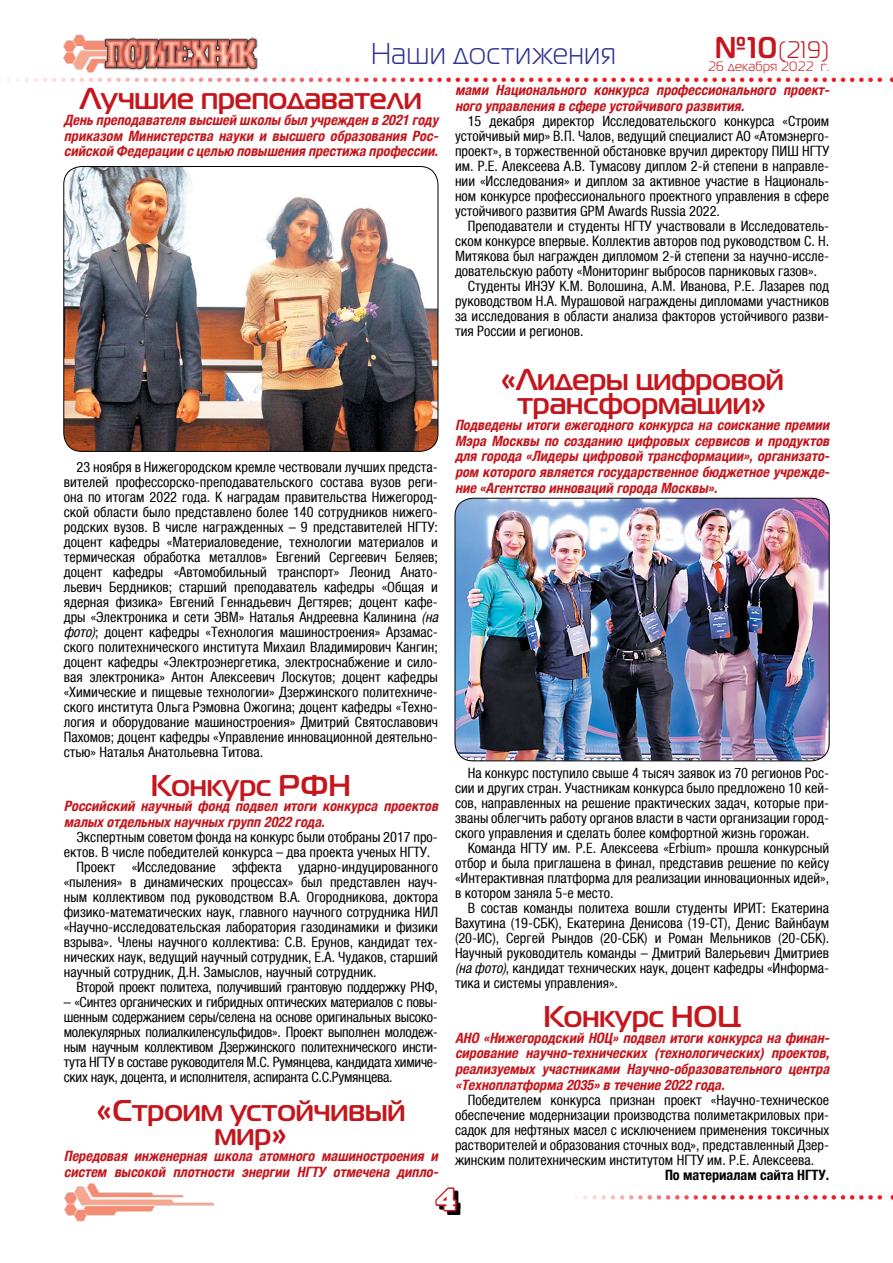
<style>
.page{position:relative;width:893px;height:1263px;background:#fff}
.page>*{position:absolute;margin:0;border:0;box-sizing:border-box;transform-origin:0 0}
.t1{font:700 30px/24px "Magistral C";color:#c4161c;text-align:center}
.t2{font:30px "Magistral C";letter-spacing:.035em;color:#2e3092;scale:.95 1}
.t3{font:30px "Xenia Bold Cyrillic";color:#fff}
.t4{font:24px "Magistral C";color:#c4161c}
.t5{font:condensed 14.25px/15px "Helvetica Neue LTCYR";color:#000;text-align:justify}
.t6{font:italic 700 condensed 14.25px/15.8px "Helvetica Neue LTCYR";color:#c4161c;text-align:justify}
.t7{font:condensed 14.25px "Helvetica Neue LTCYR";letter-spacing:-.02em;color:#000}
.t8{font:700 condensed 14.25px "Helvetica Neue LTCYR";color:#000}
.t9{font:13.5px "Magistral C";letter-spacing:.02em;color:#c4161c}
.s1{font-weight:700;font-size:30px}
.s2{font-style:italic}
</style>
<div class="page">
<img style="left:64px;top:34px;width:36px;height:39px">
<img style="left:100px;top:37px;width:158px;height:34px">
<svg style="left:576px;top:1195px;width:317px;height:4px"></svg>
<img style="left:64px;top:1183px;width:151px;height:39px">
<svg style="left:446px;top:1191px;width:14px;height:24px"></svg>
<svg style="left:435px;top:1187px;width:23px;height:26px"></svg>
<svg style="left:9px;top:78px;width:884px;height:5px"></svg>
<img style="left:64px;top:166px;width:374px;height:285px">
<div style="left:64px;top:166px;width:374px;height:286px;border:1px solid #000;border-radius:18px"></div>
<img style="left:455px;top:498px;width:374px;height:263px">
<div style="left:455px;top:498px;width:374px;height:263px;border:1px solid #000;border-radius:18px"></div>
<h2 class="t4" style="left:715px;top:37px;width:116px"><span class="s1">№10</span>(219)</h2>
<p class="t9" style="left:708px;top:59px;width:123px">26 декабря 2022 г.</p>
<h1 class="t2" style="left:371px;top:38px;width:259px">Наши достижения</h1>
<h1 class="t1" style="left:80px;top:86px;width:343px">Лучшие преподаватели</h1>
<p class="t6" style="left:64px;top:112px;width:379px">День преподавателя высшей школы был учрежден в 2021 году приказом Министерства науки и высшего образования Рос&shy;сийской Федерации с целью повышения престижа профессии.</p>
<p class="t6" style="left:455px;top:83px;width:379px">мами Национального конкурса профессионального проект&shy;ного управления в сфере устойчивого развития.</p>
<p class="t5" style="left:455px;top:114px;width:376px;text-indent:13px">15 декабря директор Исследовательского конкурса «Строим устойчивый мир» В.П. Чалов, ведущий специалист АО «Атомэнерго&shy;проект», в торжественной обстановке вручил директору ПИШ НГТУ им. Р.Е. Алексеева А.В. Тумасову диплом 2-й степени в направле&shy;нии «Исследования» и диплом за активное участие в Националь&shy;ном конкурсе профессионального проектного управления в сфере устойчивого развития GPM Awards Russia 2022.</p>
<p class="t5" style="left:468px;top:219px;width:363px">Преподаватели и студенты НГТУ участвовали в Исследователь-</p>
<p class="t5" style="left:455px;top:234px;width:376px">ском конкурсе впервые. Коллектив авторов под руководством С. Н.</p>
<p class="t5" style="left:455px;top:249px;width:376px">Митякова был награжден дипломом 2-й степени за научно-иссле-</p>
<p class="t5" style="left:455px;top:264px;width:364px">довательскую работу «Мониторинг выбросов парниковых газов».</p>
<p class="t5" style="left:468px;top:279px;width:363px">Студенты ИНЭУ К.М. Волошина, А.М. Иванова, Р.Е. Лазарев под</p>
<p class="t5" style="left:455px;top:294px;width:376px">руководством Н.А. Мурашовой награждены дипломами участников</p>
<p class="t5" style="left:455px;top:309px;width:376px">за исследования в области анализа факторов устойчивого разви-</p>
<p class="t5" style="left:455px;top:324px;width:130px">тия России и регионов.</p>
<h1 class="t1" style="left:500px;top:367px;width:285px">«Лидеры цифровой трансформации»</h1>
<p class="t6" style="left:455px;top:417px;width:379px">Подведены итоги ежегодного конкурса на соискание премии Мэра Москвы по созданию цифровых сервисов и продуктов для города «Лидеры цифровой трансформации», организато&shy;ром которого является государственное бюджетное учрежде&shy;ние «Агентство инноваций города Москвы».</p>
<p class="t5" style="left:64px;top:459px;width:379px;text-align:left;text-indent:13px">23 ноября в Нижегородском кремле чествовали лучших предста&shy;вителей профессорско-преподавательского состава вузов реги&shy;она по итогам 2022 года. К наградам правительства Нижегород&shy;ской области было представлено более 140 сотрудников нижего&shy;родских вузов. В числе награжденных – 9 представителей НГТУ: доцент кафедры «Материаловедение, технологии материалов и термическая обработка металлов» Евгений Сергеевич Беляев; доцент кафедры «Автомобильный транспорт» Леонид Анато&shy;льевич Бердников; старший преподаватель кафедры «Общая и ядерная физика» Евгений Геннадьевич Дегтярев; доцент кафе&shy;дры «Электроника и сети ЭВМ» Наталья Андреевна Калинина <span class="s2">(на фото)</span>; доцент кафедры «Технология машиностроения» Арзамас&shy;ского политехнического института Михаил Владимирович Кангин; доцент кафедры «Электроэнергетика, электроснабжение и сило&shy;вая электроника» Антон Алексеевич Лоскутов; доцент кафедры «Химические и пищевые технологии» Дзержинского политехниче&shy;ского института Ольга Рэмовна Ожогина; доцент кафедры «Техно&shy;логия и оборудование машиностроения» Дмитрий Святославович Пахомов; доцент кафедры «Управление инновационной деятельно&shy;стью» Наталья Анатольевна Титова.</p>
<h1 class="t1" style="left:151px;top:772px;width:201px">Конкурс РФН</h1>
<p class="t6" style="left:64px;top:798px;width:379px">Российский научный фонд подвел итоги конкурса проектов малых отдельных научных групп 2022 года.</p>
<p class="t5" style="left:77px;top:830px;width:363px">Экспертным советом фонда на конкурс были отобраны 2017 про-</p>
<p class="t5" style="left:64px;top:845px;width:368px">ектов. В числе победителей конкурса – два проекта ученых НГТУ.</p>
<p class="t5" style="left:77px;top:860px;width:363px">Проект «Исследование эффекта ударно-индуцированного</p>
<p class="t5" style="left:64px;top:875px;width:376px">«пыления» в динамических процессах» был представлен науч-</p>
<p class="t5" style="left:64px;top:890px;width:376px">ным коллективом под руководством В.А. Огородникова, доктора</p>
<p class="t5" style="left:64px;top:905px;width:376px">физико-математических наук, главного научного сотрудника НИЛ</p>
<p class="t5" style="left:64px;top:920px;width:376px">«Научно-исследовательская лаборатория газодинамики и физики</p>
<p class="t5" style="left:64px;top:935px;width:376px">взрыва». Члены научного коллектива: С.В. Ерунов, кандидат тех-</p>
<p class="t5" style="left:64px;top:950px;width:376px">нических наук, ведущий научный сотрудник, Е.А. Чудаков, старший</p>
<p class="t5" style="left:64px;top:965px;width:314px">научный сотрудник, Д.Н. Замыслов, научный сотрудник.</p>
<p class="t7" style="left:77px;top:979px;width:363px">Второй проект политеха, получивший грантовую поддержку РНФ,</p>
<p class="t5" style="left:64px;top:995px;width:376px">– «Синтез органических и гибридных оптических материалов с повы&shy;шенным содержанием серы/селена на основе оригинальных высоко&shy;молекулярных полиалкиленсульфидов». Проект выполнен молодеж&shy;ным научным коллективом Дзержинского политехнического инсти&shy;тута НГТУ в составе руководителя М.С. Румянцева, кандидата химиче&shy;ских наук, доцента, и исполнителя, аспиранта С.С.Румянцева.</p>
<h1 class="t1" style="left:96px;top:1098px;width:311px">«Строим устойчивый мир»</h1>
<p class="t6" style="left:64px;top:1148px;width:379px">Передовая инженерная школа атомного машиностроения и систем высокой плотности энергии НГТУ отмечена дипло-</p>
<p class="t5" style="left:455px;top:765px;width:376px;text-indent:13px">На конкурс поступило свыше 4 тысяч заявок из 70 регионов Рос&shy;сии и других стран. Участникам конкурса было предложено 10 кей&shy;сов, направленных на решение практических задач, которые при&shy;званы облегчить работу органов власти в части организации город&shy;ского управления и сделать более комфортной жизнь горожан.</p>
<p class="t5" style="left:455px;top:840px;width:376px;text-indent:13px">Команда НГТУ им. Р.Е. Алексеева «Erbium» прошла конкурсный отбор и была приглашена в финал, представив решение по кейсу «Интерактивная платформа для реализации инновационных идей», в котором заняла 5-е место.</p>
<p class="t5" style="left:455px;top:901px;width:376px;text-indent:13px">В состав команды политеха вошли студенты ИРИТ: Екатерина Вахутина (19-СБК), Екатерина Денисова (19-СТ), Денис Вайнбаум (20-ИС), Сергей Рындов (20-СБК) и Роман Мельников (20-СБК).<br>Научный руководитель команды – Дмитрий Валерьевич Дмитриев <span class="s2">(на фото)</span>, кандидат технических наук, доцент кафедры «Информа&shy;тика и системы управления».</p>
<h1 class="t1" style="left:544px;top:1004px;width:199px">Конкурс НОЦ</h1>
<p class="t6" style="left:455px;top:1030px;width:379px">АНО «Нижегородский НОЦ» подвел итоги конкурса на финан&shy;сирование научно-технических (технологических) проектов, реализуемых участниками Научно-образовательного центра «Техноплатформа 2035»в течение 2022 года.</p>
<p class="t5" style="left:455px;top:1092px;width:376px;text-indent:13px">Победителем конкурса признан проект «Научно-техническое обеспечение модернизации производства полиметакриловых при&shy;садок для нефтяных масел с исключением применения токсичных растворителей и образования сточных вод», представленный Дзер&shy;жинским политехническим институтом НГТУ им. Р.Е. Алексеева.</p>
<p class="t8" style="left:665px;top:1167px;width:166px">По материалам сайта НГТУ.</p>
<h1 class="t3" style="left:437px;top:1182px;width:20px">4</h1>
</div>
